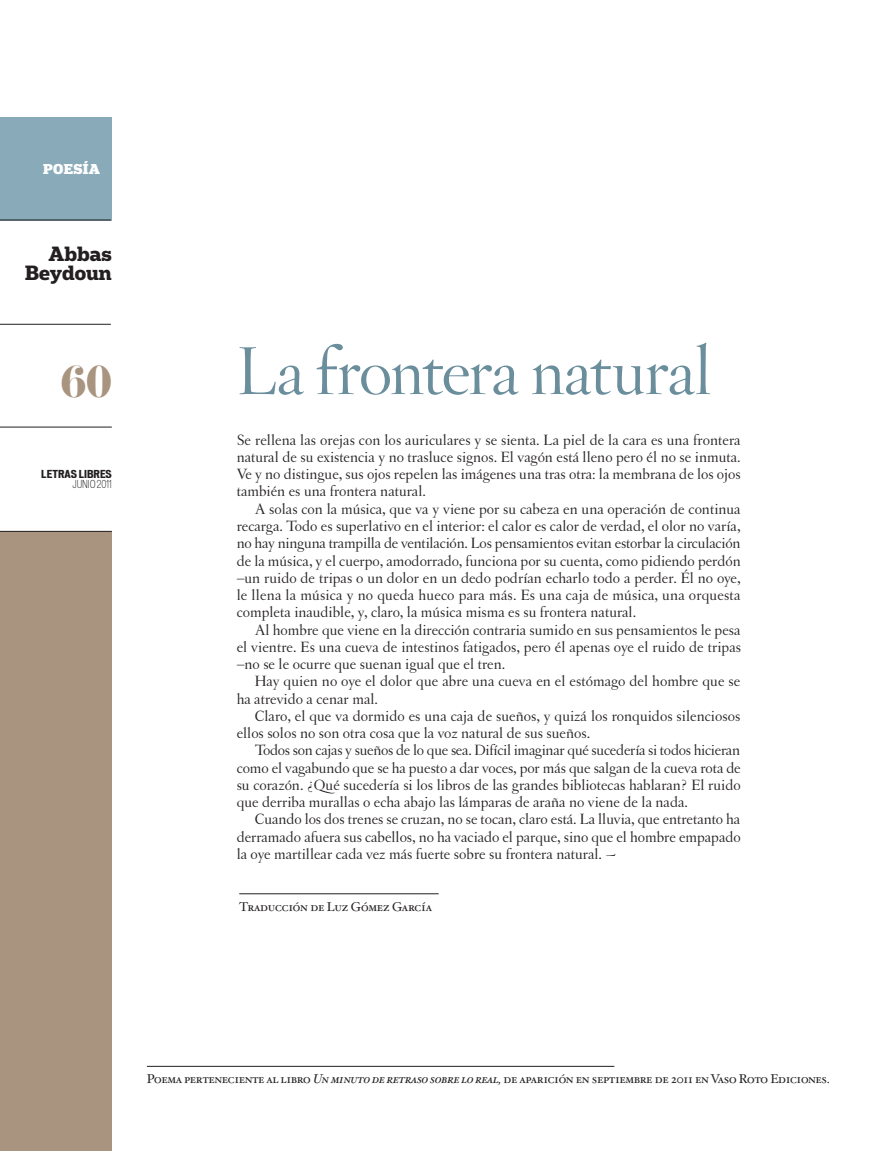
<style>
.page{position:relative;width:896px;height:1151px;background:#fff}
.page>*{position:absolute;margin:0;border:0;box-sizing:border-box;transform-origin:0 0}
.t1{font:300 66px "Hoefler Titling";letter-spacing:-.03em;color:#6b8e9d}
.t2{font:39px "Eloquent JF";color:#a9947f}
.t3{font:700 19.5px/19.5px "Popular";color:#231f20;text-align:right}
.t4{font:15.75px/17.2px "Letras Oldstyle";color:#231f20;text-align:justify}
.t5{font:900 13.5px "Popular";letter-spacing:.02em;color:#fff}
.t6{font:12.75px "Hoefler Txt Roman SC";letter-spacing:-.03em;color:#231f20}
.t7{font:700 expanded 10.5px "Vonnes";color:#231f20}
.t8{font:300 condensed 10.5px "Vonnes";color:#231f20}
.s1{font-family:"Hoefler Txt SC Italic"}
</style>
<div class="page">
<div style="left:0;top:117px;width:112px;height:103px;background:#88aab9"></div>
<div style="left:0;top:531px;width:112px;height:620px;background:#a9947f"></div>
<hr style="left:0;top:220px;width:111px;height:1px;background:#231f20">
<hr style="left:0;top:324px;width:111px;height:1px;background:#231f20">
<hr style="left:0;top:531px;width:112px;height:1px;background:#231f20">
<hr style="left:0;top:427px;width:112px;height:1px;background:#231f20">
<hr style="left:239px;top:893px;width:199px;height:1px;background:#231f20">
<hr style="left:147px;top:1066px;width:467px;height:1px;background:#231f20">
<p class="t5" style="left:43px;top:160px;width:58px">POEsía</p>
<p class="t3" style="left:25px;top:243px;width:88px">Abbas<br>Beydoun</p>
<h2 class="t2" style="left:61px;top:356px;width:52px">60</h2>
<p class="t7" style="left:41px;top:467px;width:72px">LETRAS LIBRES</p>
<p class="t8" style="left:72px;top:478px;width:41px">JUNIO 2011</p>
<h1 class="t1" style="left:237px;top:330px;width:476px">La frontera natural</h1>
<p class="t4" style="left:237px;top:431px;width:505px">Se rellena las orejas con los auriculares y se sienta. La piel de la cara es una frontera natural de su existencia y no trasluce signos. El vagón está lleno pero él no se inmuta.<br>Ve y no distingue, sus ojos repelen las imágenes una tras otra: la membrana de los ojos también es una frontera natural.</p>
<p class="t4" style="left:237px;top:500px;width:505px;text-indent:18px">A solas con la música, que va y viene por su cabeza en una operación de continua recarga. Todo es superlativo en el interior: el calor es calor de verdad, el olor no varía, no hay ninguna trampilla de ventilación. Los pensamientos evitan estorbar la circulación de la música, y el cuerpo, amodorrado, funciona por su cuenta, como pidiendo perdón –un ruido de tripas o un dolor en un dedo podrían echarlo todo a perder. Él no oye, le llena la música y no queda hueco para más. Es una caja de música, una orquesta completa inaudible, y, claro, la música misma es su frontera natural.</p>
<p class="t4" style="left:237px;top:621px;width:506px;text-indent:18px">Al hombre que viene en la dirección contraria sumido en sus pensamientos le pesa el vientre. Es una cueva de intestinos fatigados, pero él apenas oye el ruido de tripas –no se le ocurre que suenan igual que el tren.</p>
<p class="t4" style="left:237px;top:672px;width:505px;text-indent:18px">Hay quien no oye el dolor que abre una cueva en el estómago del hombre que se ha atrevido a cenar mal.</p>
<p class="t4" style="left:237px;top:707px;width:505px;text-indent:18px">Claro, el que va dormido es una caja de sueños, y quizá los ronquidos silenciosos ellos solos no son otra cosa que la voz natural de sus sueños.</p>
<p class="t4" style="left:237px;top:741px;width:505px;text-indent:18px">Todos son cajas y sueños de lo que sea. Difícil imaginar qué sucedería si todos hicieran como el vagabundo que se ha puesto a dar voces, por más que salgan de la cueva rota de su corazón. ¿Qué sucedería si los libros de las grandes bibliotecas hablaran? El ruido que derriba murallas o echa abajo las lámparas de araña no viene de la nada.</p>
<p class="t4" style="left:237px;top:810px;width:505px;text-indent:18px">Cuando los dos trenes se cruzan, no se tocan, claro está. La lluvia, que entretanto ha derramado afuera sus cabellos, no ha vaciado el parque, sino que el hombre empapado la oye martillear cada vez más fuerte sobre su frontera natural. ~</p>
<p class="t6" style="left:239px;top:898px;width:194px">Traducción de Luz Gómez García</p>
<p class="t6" style="left:147px;top:1071px;width:684px">Poema perteneciente al libro <span class="s1">Un minuto de retraso sobre lo real,</span> de aparición en septiembre de 2011 en Vaso Roto Ediciones.</p>
</div>
